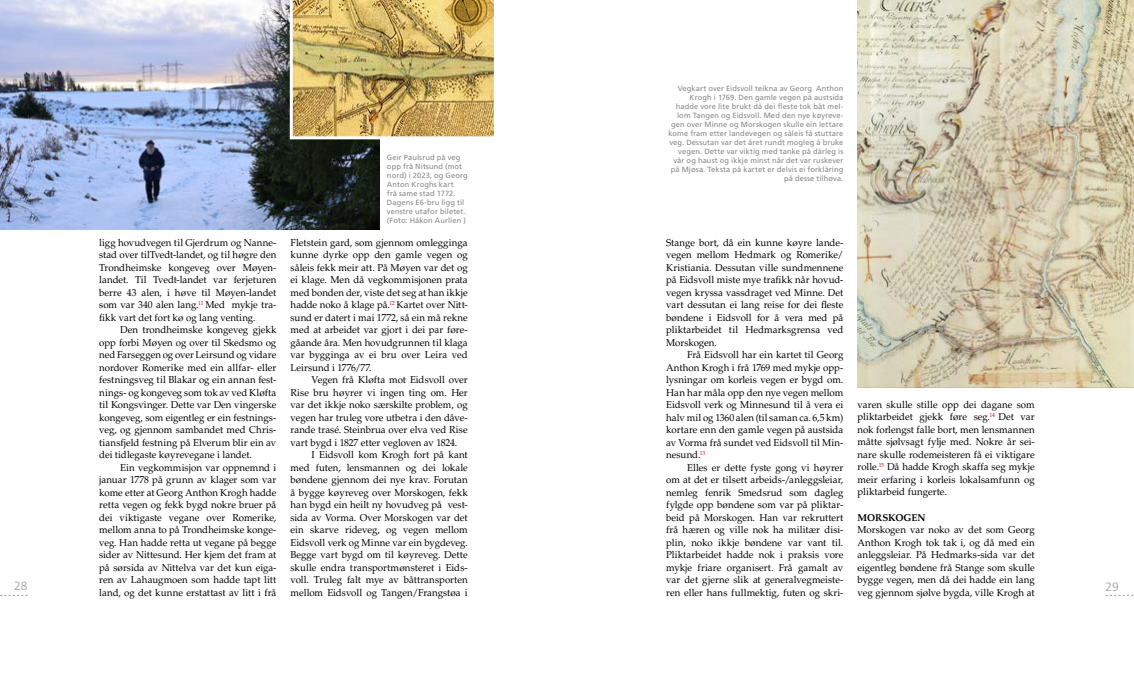
<style>
.page{position:relative;width:1134px;height:681px;background:#fff}
.page>*{position:absolute;margin:0;border:0;box-sizing:border-box;transform-origin:0 0}
.t1{font:300 12px "Frutiger LT Std";color:#9c9e9f}
.t2{font:10px/12.5px "Palatino LT Std";color:#000;text-align:justify}
.t3{font:700 10px "Palatino LT Std";letter-spacing:-.01em;color:#000}
.t4{font:7.5px/9px "Frutiger LT Std";letter-spacing:.015em;color:#87888a;text-align:right}
</style>
<div class="page">
<img style="left:857px;top:0;width:277px;height:387px">
<img style="left:0;top:0;width:379px;height:230px">
<img style="left:290px;top:0;width:204px;height:139px">
<p class="t4" style="left:387px;top:153px;width:82px;text-align:left">Geir Paulsrud på veg opp frå Nitsund (mot nord) i 2023, og Georg<br>Anton Kroghs kart<br>frå same stad 1772.<br>Dagens E6-bru ligg til venstre utafor biletet. (Foto: Håkon Aurlien )</p>
<p class="t4" style="left:668px;top:84px;width:176px">Vegkart over Eidsvoll teikna av Georg Anthon Krogh i 1769. Den gamle vegen på austsida hadde vore lite brukt då dei fleste tok båt mel&shy;lom Tangen og Eidsvoll. Med den nye køyreve&shy;gen over Minne og Morskogen skulle ein lettare kome fram etter landevegen og såleis få stuttare veg. Dessutan var det året rundt mogleg å bruke vegen. Dette var viktig med tanke på dårleg is vår og haust og ikkje minst når det var ruskever på Mjøsa. Teksta på kartet er delvis ei forklåring på desse tilhøva.</p>
<p class="t2" style="left:99px;top:236px;width:179px">ligg hovudvegen til Gjerdrum og Nanne&shy;stad over tilTvedt-landet, og til høgre den Trondheimske kongeveg over Møyen&shy;landet. Til Tvedt-landet var ferjeturen berre 43 alen, i høve til Møyen-landet som var 340 alen lang.<sup>11</sup> Med mykje tra&shy;fikk vart det fort kø og lang venting.</p>
<p class="t2" style="left:99px;top:323px;width:179px;text-indent:21px">Den trondheimske kongeveg gjekk opp forbi Møyen og over til Skedsmo og ned Farseggen og over Leirsund og vidare nordover Romerike med ein allfar- eller festningsveg til Blakar og ein annan fest&shy;nings- og kongeveg som tok av ved Kløfta til Kongsvinger. Dette var Den vingerske kongeveg, som eigentleg er ein festnings&shy;veg, og gjennom sambandet med Chris&shy;tiansfjeld festning på Elverum blir ein av dei tidlegaste køyrevegane i landet.</p>
<p class="t2" style="left:99px;top:461px;width:179px;text-indent:21px">Ein vegkommisjon var oppnemnd i januar 1778 på grunn av klager som var kome etter at Georg Anthon Krogh hadde retta vegen og fekk bygd nokre bruer på dei viktigaste vegane over Romerike, mellom anna to på Trondheimske konge&shy;veg. Han hadde retta ut vegane på begge sider av Nittesund. Her kjem det fram at på sørsida av Nittelva var det kun eiga&shy;ren av Lahaugmoen som hadde tapt litt land, og det kunne erstattast av litt i frå</p>
<p class="t2" style="left:291px;top:236px;width:179px">Fletstein gard, som gjennom omlegginga kunne dyrke opp den gamle vegen og såleis fekk meir att. På Møyen var det og ei klage. Men då vegkommisjonen prata med bonden der, viste det seg at han ikkje hadde noko å klage på.<sup>12</sup> Kartet over Nitt&shy;sund er datert i mai 1772, så ein må rekne med at arbeidet var gjort i dei par føre&shy;gåande åra. Men hovudgrunnen til klaga var bygginga av ei bru over Leira ved Leirsund i 1776/77.</p>
<p class="t2" style="left:291px;top:373px;width:179px;text-indent:21px">Vegen frå Kløfta mot Eidsvoll over Rise bru høyrer vi ingen ting om. Her var det ikkje noko særskilte problem, og vegen har truleg vore utbetra i den dåve&shy;rande trasé. Steinbrua over elva ved Rise vart bygd i 1827 etter vegloven av 1824.</p>
<p class="t2" style="left:291px;top:448px;width:179px;text-indent:21px">I Eidsvoll kom Krogh fort på kant med futen, lensmannen og dei lokale bøndene gjennom dei nye krav. Forutan å bygge køyreveg over Morskogen, fekk han bygd ein heilt ny hovudveg på vest&shy;sida av Vorma. Over Morskogen var det ein skarve rideveg, og vegen mellom Eidsvoll verk og Minne var ein bygdeveg.<br>Begge vart bygd om til køyreveg. Dette skulle endra transportmønsteret i Eids&shy;voll. Truleg falt mye av båttransporten mellom Eidsvoll og Tangen/Frangstøa i</p>
<p class="t2" style="left:666px;top:236px;width:179px">Stange bort, då ein kunne køyre lande&shy;vegen mellom Hedmark og Romerike/ Kristiania. Dessutan ville sundmennene på Eidsvoll miste mye trafikk når hovud&shy;vegen kryssa vassdraget ved Minne. Det vart dessutan ei lang reise for dei fleste bøndene i Eidsvoll for å vera med på pliktarbeidet til Hedmarksgrensa ved Morskogen.</p>
<p class="t2" style="left:666px;top:348px;width:179px;text-indent:21px">Frå Eidsvoll har ein kartet til Georg Anthon Krogh i frå 1769 med mykje opp&shy;lysningar om korleis vegen er bygd om.<br>Han har måla opp den nye vegen mellom Eidsvoll verk og Minnesund til å vera ei halv mil og 1360 alen (til saman ca. 6,5 km) kortare enn den gamle vegen på austsida av Vorma frå sundet ved Eidsvoll til Min&shy;nesund.<sup>13</sup></p>
<p class="t2" style="left:666px;top:461px;width:179px;text-indent:21px">Elles er dette fyste gong vi høyrer om at det er tilsett arbeids-/anleggsleiar, nemleg fenrik Smedsrud som dagleg fylgde opp bøndene som var på pliktar&shy;beid på Morskogen. Han var rekruttert frå hæren og ville nok ha militær disi&shy;plin, noko ikkje bøndene var vant til.<br>Pliktarbeidet hadde nok i praksis vore mykje friare organisert. Frå gamalt av var det gjerne slik at generalvegmeiste&shy;ren eller hans fullmektig, futen og skri-</p>
<p class="t2" style="left:857px;top:398px;width:179px">varen skulle stille opp dei dagane som pliktarbeidet gjekk føre seg.<sup>14</sup> Det var nok forlengst falle bort, men lensmannen måtte sjølvsagt fylje med. Nokre år sei&shy;nare skulle rodemeisteren få ei viktigare rolle.<sup>15</sup> Då hadde Krogh skaffa seg mykje meir erfaring i korleis lokalsamfunn og pliktarbeid fungerte.</p>
<p class="t3" style="left:857px;top:511px;width:70px">MORSKOGEN</p>
<p class="t2" style="left:857px;top:523px;width:179px">Morskogen var noko av det som Georg Anthon Krogh tok tak i, og då med ein anleggsleiar. På Hedmarks-sida var det eigentleg bøndene frå Stange som skulle bygge vegen, men då dei hadde ein lang veg gjennom sjølve bygda, ville Krogh at</p>
<p class="t1" style="left:14px;top:579px;width:15px">28</p>
<p class="t1" style="left:1106px;top:579px;width:15px">29</p>
</div>
